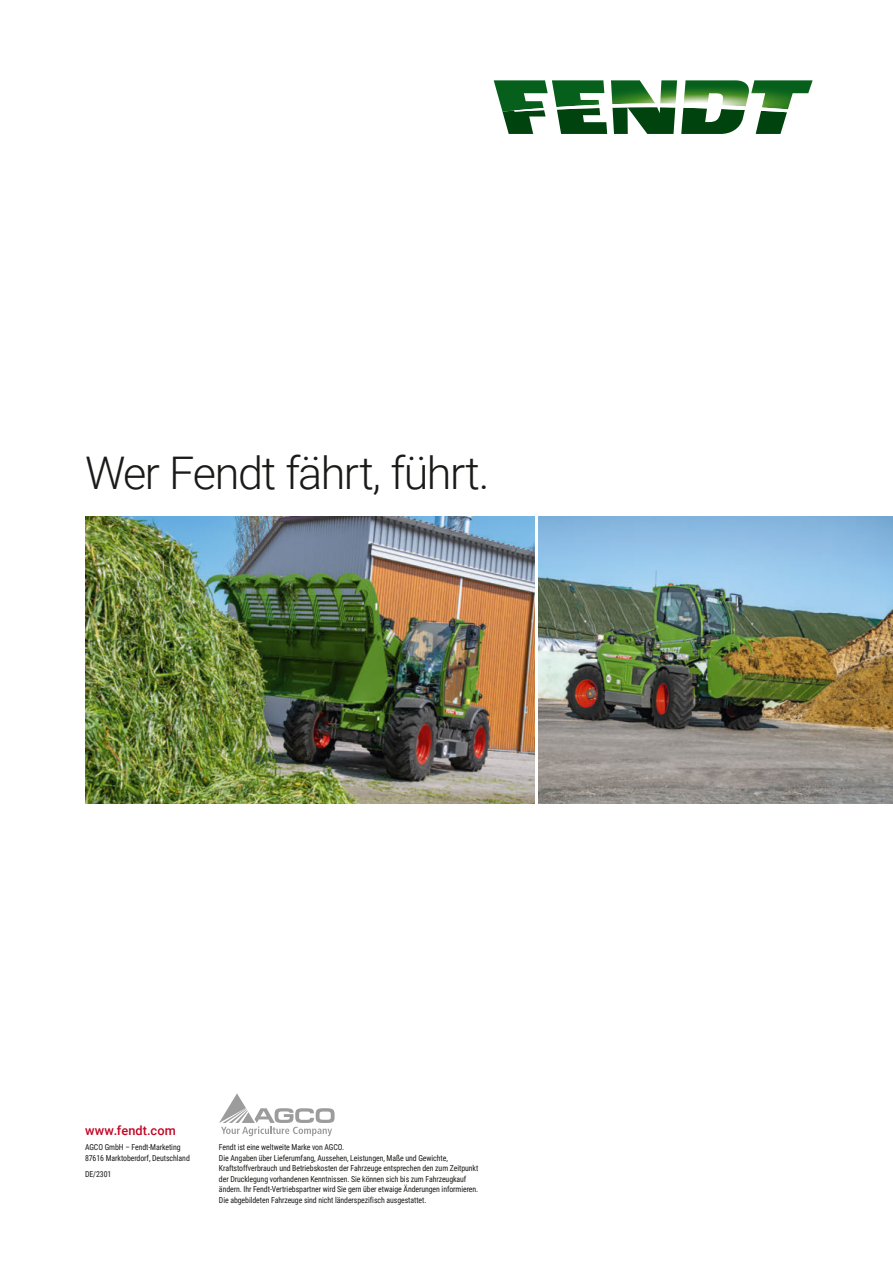
<style>
.page{position:relative;width:893px;height:1263px;background:#fff}
.page>*{position:absolute;margin:0;border:0;box-sizing:border-box;transform-origin:0 0}
.t1{font:300 45px "Roboto";letter-spacing:-.035em;color:#1a1a18}
.t2{font:500 12.75px "Roboto";letter-spacing:.01em;color:#c10624}
.t3{font:8.25px/10.5px "Roboto Condensed";letter-spacing:-.01em;color:#1a1a18;scale:.95 1}
</style>
<div class="page">
<img style="left:85px;top:517px;width:450px;height:287px">
<img style="left:539px;top:517px;width:354px;height:287px">
<svg style="left:494px;top:80px;width:319px;height:54px"></svg>
<svg style="left:219px;top:1093px;width:116px;height:43px"></svg>
<h1 class="t1" style="left:85px;top:441px;width:406px">Wer Fendt fährt, führt.</h1>
<h2 class="t2" style="left:85px;top:1121px;width:92px">www.fendt.com</h2>
<p class="t3" style="left:85px;top:1141px;width:112px">AGCO GmbH – Fendt-Marketing<br>87616 Marktoberdorf, Deutschland</p>
<p class="t3" style="left:219px;top:1141px;width:274px">Fendt ist eine weltweite Marke von AGCO.<br>Die Angaben über Lieferumfang, Aussehen, Leistungen, Maße und Gewichte, Kraftstoffverbrauch und Betriebskosten der Fahrzeuge entsprechen den zum Zeitpunkt der Drucklegung vorhandenen Kenntnissen. Sie können sich bis zum Fahrzeugkauf ändern. Ihr Fendt-Vertriebspartner wird Sie gern über etwaige Änderungen informieren.<br>Die abgebildeten Fahrzeuge sind nicht länderspezifisch ausgestattet.</p>
<p class="t3" style="left:85px;top:1168px;width:29px">DE/2301</p>
</div>
